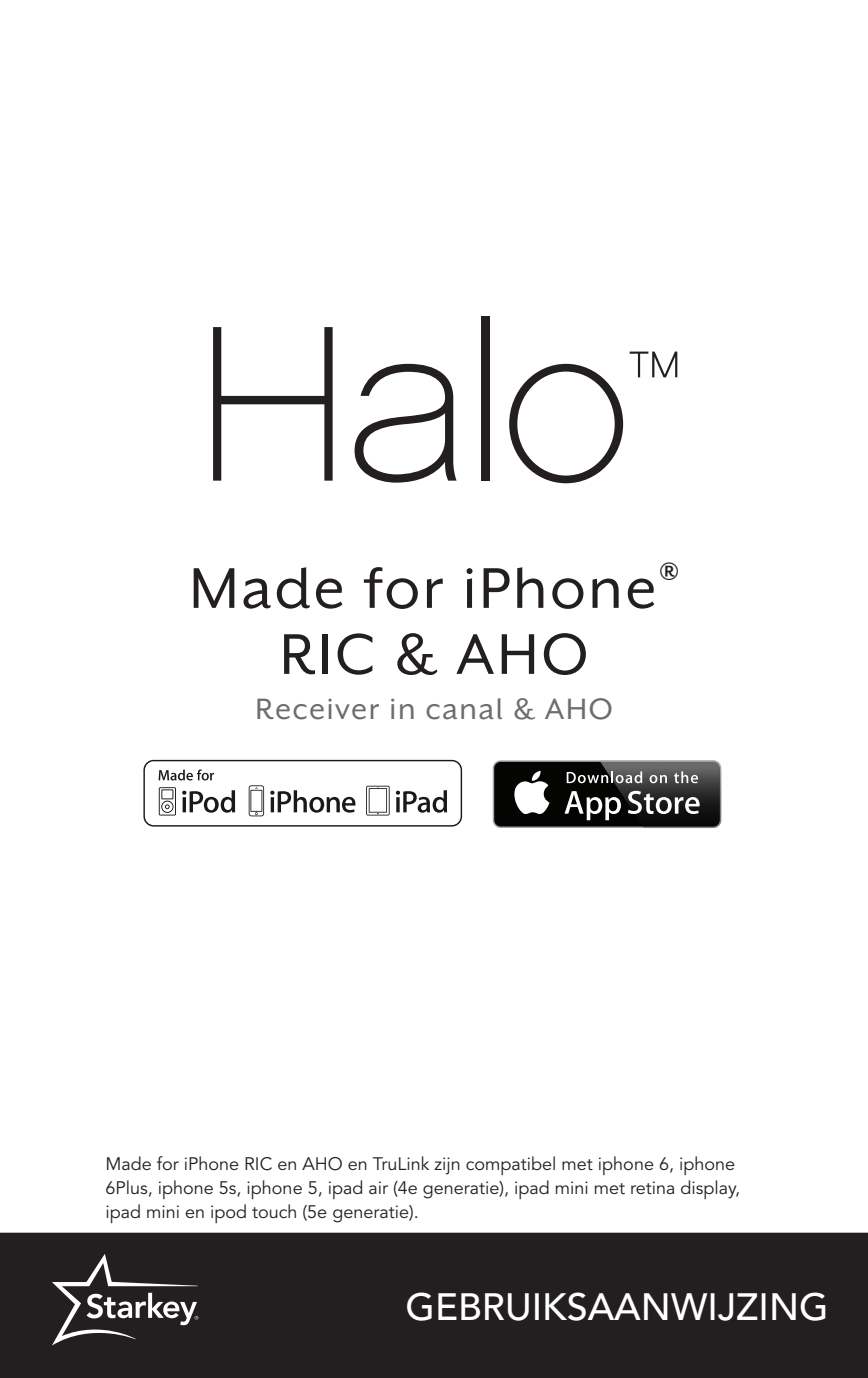
<style>
.page{position:relative;width:868px;height:1378px;background:#fff}
.page>*{position:absolute;margin:0;border:0;box-sizing:border-box;transform-origin:0 0}
.t1{font:221.1px "Chalet Paris Nineteen Sixty";color:#231f20}
.t2{font:66px/66px "Mr Eaves XL San OT";letter-spacing:.045em;color:#231f20;text-align:center}
.t3{font:59.1px "Chalet Paris Nineteen Sixty";color:#231f20}
.t4{font:37.8px "Avenir LT SLI Std Medium";color:#fff}
.t5{font:33.9px "Mr Eaves XL San OT";letter-spacing:.05em;color:#6c6d70}
.t6{font:18px/24px "Avenir LT Std";color:#231f20}
</style>
<div class="page">
<div style="left:0;top:1232px;width:867px;height:146px;background:#231f20"></div>
<svg style="left:143px;top:760px;width:319px;height:66px"></svg>
<svg style="left:492px;top:760px;width:229px;height:68px"></svg>
<div style="left:494px;top:762px;width:225px;height:64px;background:#040503;border-radius:6px"></div>
<svg style="left:514px;top:771px;width:35px;height:43px"></svg>
<img style="left:599px;top:760px;width:122px;height:68px">
<img style="left:600px;top:762px;width:119px;height:64px">
<svg style="left:564px;top:791px;width:56px;height:29px"></svg>
<svg style="left:627px;top:791px;width:72px;height:23px;background:#6c6c6c"></svg>
<svg style="left:566px;top:771px;width:76px;height:12px"></svg>
<svg style="left:651px;top:775px;width:16px;height:8px"></svg>
<svg style="left:674px;top:771px;width:24px;height:12px"></svg>
<svg style="left:52px;top:1254px;width:146px;height:91px"></svg>
<h1 class="t1" style="left:194px;top:316px;width:436px">Halo</h1>
<h3 class="t3" style="left:628px;top:349px;width:54px">™</h3>
<h2 class="t2" style="left:189px;top:559px;width:490px">Made for iPhone<sup>®<br></sup>RIC &amp; AHO</h2>
<h3 class="t5" style="left:255px;top:696px;width:359px">Receiver in canal &amp; AHO</h3>
<p class="t6" style="left:105px;top:1153px;width:636px">Made for iPhone RIC en AHO en TruLink zijn compatibel met iphone 6, iphone<br>6Plus, iphone 5s, iphone 5, ipad air (4e generatie), ipad mini met retina display, ipad mini en ipod touch (5e generatie).</p>
<h3 class="t4" style="left:405px;top:1291px;width:424px">GEBRUIKSAANWIJZING</h3>
</div>
